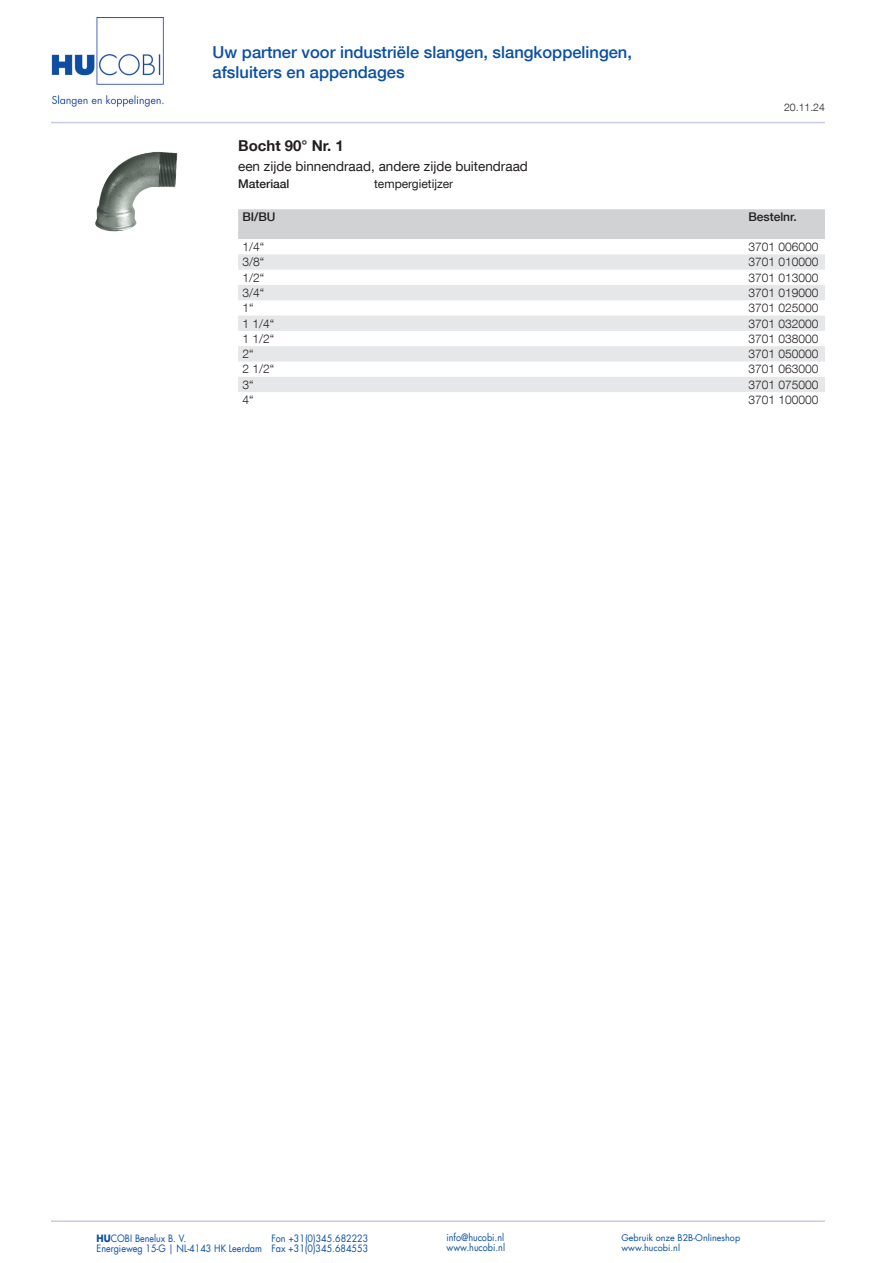
<style>
.page{position:relative;width:893px;height:1263px;background:#fff}
.page>*{position:absolute;margin:0;border:0;box-sizing:border-box;transform-origin:0 0}
.t1{font:500 16.5px/19.8px "Helvetica Neue LT Com";color:#0a4fa2}
.t2{font:700 15px "Helvetica Neue LT Com";color:#231f20}
.t3{font:13.5px "Helvetica Neue LT Com";color:#231f20}
.t4{font:300 12px "Helvetica Neue LT Com";color:#231f20}
.t5{font:500 12px "Helvetica Neue LT Com";color:#231f20}
.t6{font:12px "Helvetica Neue LT Com";color:#231f20}
.t7{font:300 10.5px "Helvetica Neue LT Com";color:#231f20}
.t8{font:9.9px "Futura LT";color:#0a4fa2;scale:.91 1}
.t9{font:9px "Futura LT";color:#0a4fa2}
.s1{font-weight:700}
</style>
<div class="page">
<hr style="left:51px;top:122px;width:774px;height:1px;background:#c7cbe6">
<hr style="left:51px;top:1220px;width:774px;height:2px;background:#c7cbe6">
<img style="left:51px;top:17px;width:113px;height:90px">
<div style="left:238px;top:209px;width:587px;height:30px;background:#d1d2d4"></div>
<svg style="left:238px;top:254px;width:587px;height:138px;fill:#e6e7e9"></svg>
<img style="left:95px;top:151px;width:83px;height:81px">
<h1 class="t1" style="left:213px;top:42px;width:421px">Uw partner voor industriële slangen, slangkoppelingen, afsluiters en appendages</h1>
<p class="t7" style="left:784px;top:101px;width:42px">20.11.24</p>
<p class="t2" style="left:238px;top:136px;width:107px">Bocht 90° Nr. 1</p>
<p class="t3" style="left:238px;top:158px;width:291px">een zijde binnendraad, andere zijde buitendraad</p>
<p class="t5" style="left:238px;top:177px;width:53px">Materiaal</p>
<p class="t6" style="left:374px;top:176px;width:80px">tempergietijzer</p>
<p class="t5" style="left:242px;top:210px;width:35px">BI/BU</p>
<p class="t5" style="left:748px;top:210px;width:50px">Bestelnr.</p>
<p class="t4" style="left:242px;top:239px;width:23px">1/4“</p>
<p class="t4" style="left:748px;top:239px;width:72px">3701 006000</p>
<p class="t4" style="left:242px;top:255px;width:23px">3/8“</p>
<p class="t4" style="left:748px;top:255px;width:72px">3701 010000</p>
<p class="t4" style="left:242px;top:270px;width:23px">1/2“</p>
<p class="t4" style="left:748px;top:270px;width:72px">3701 013000</p>
<p class="t4" style="left:242px;top:285px;width:23px">3/4“</p>
<p class="t4" style="left:748px;top:285px;width:72px">3701 019000</p>
<p class="t4" style="left:242px;top:301px;width:13px">1“</p>
<p class="t4" style="left:748px;top:301px;width:72px">3701 025000</p>
<p class="t4" style="left:242px;top:316px;width:33px">1 1/4“</p>
<p class="t4" style="left:748px;top:316px;width:72px">3701 032000</p>
<p class="t4" style="left:242px;top:331px;width:33px">1 1/2“</p>
<p class="t4" style="left:748px;top:331px;width:72px">3701 038000</p>
<p class="t4" style="left:242px;top:347px;width:13px">2“</p>
<p class="t4" style="left:748px;top:347px;width:72px">3701 050000</p>
<p class="t4" style="left:242px;top:362px;width:33px">2 1/2“</p>
<p class="t4" style="left:748px;top:362px;width:72px">3701 063000</p>
<p class="t4" style="left:242px;top:377px;width:13px">3“</p>
<p class="t4" style="left:748px;top:377px;width:72px">3701 075000</p>
<p class="t4" style="left:242px;top:392px;width:13px">4“</p>
<p class="t4" style="left:748px;top:392px;width:72px">3701 100000</p>
<p class="t8" style="left:97px;top:1232px;width:100px"><span class="s1">HU</span>COBI Benelux B. V.</p>
<p class="t8" style="left:271px;top:1232px;width:108px">Fon +31(0)345.682223</p>
<p class="t8" style="left:446px;top:1231px;width:65px">info@hucobi.nl</p>
<p class="t9" style="left:621px;top:1231px;width:120px">Gebruik onze B2B-Onlineshop</p>
<p class="t8" style="left:97px;top:1242px;width:300px">Energieweg 15-G | NL-4143 HK Leerdam Fax +31(0)345.684553</p>
<p class="t8" style="left:446px;top:1241px;width:66px">www.hucobi.nl</p>
<p class="t9" style="left:621px;top:1242px;width:60px">www.hucobi.nl</p>
</div>
